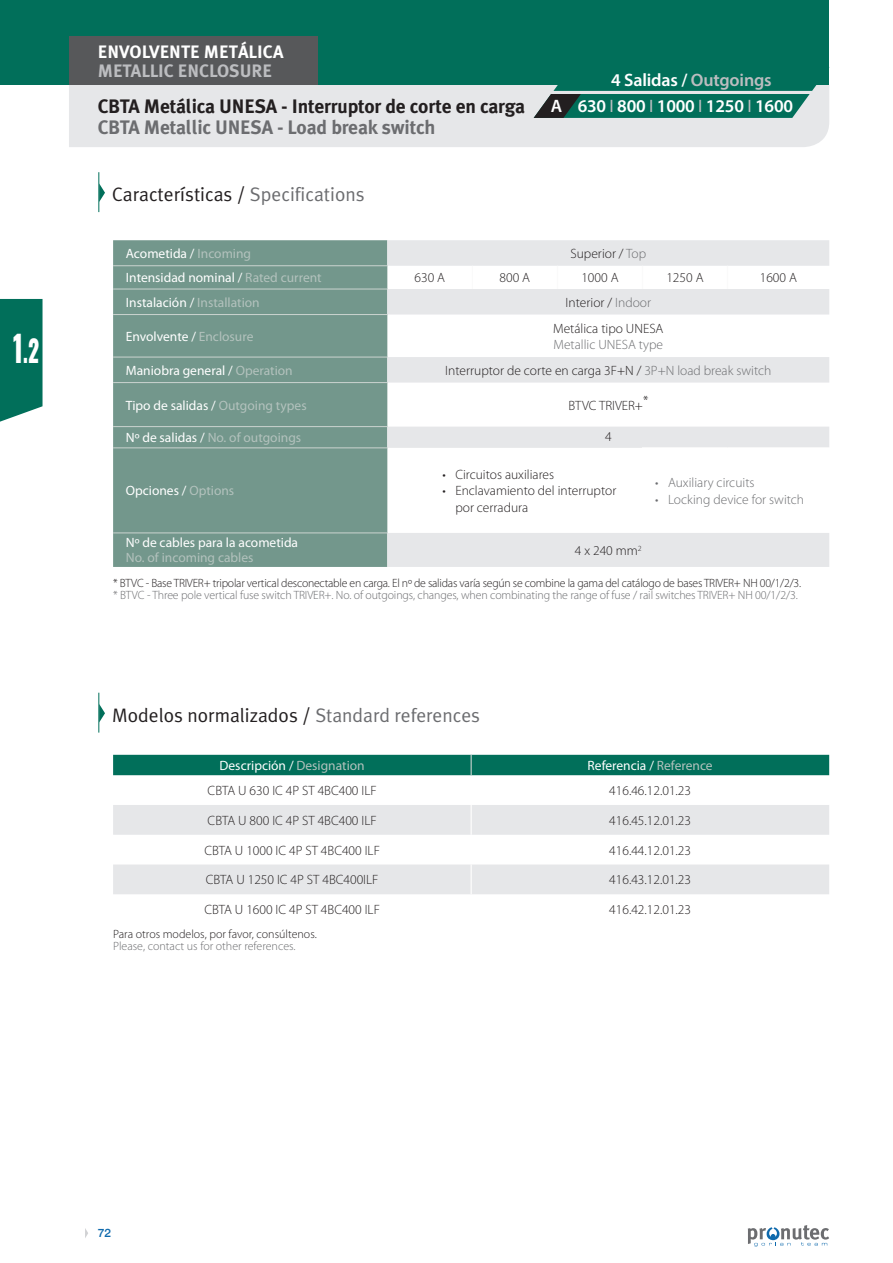
<style>
.page{position:relative;width:893px;height:1263px;background:#fff}
.page>*{position:absolute;margin:0;border:0;box-sizing:border-box;transform-origin:0 0}
.t1{font:800 36px "Oswald";color:#fff;scale:.7 1}
.t2{font:19.5px "Meta Plus Normal";color:#231f20}
.t3{font:700 19.5px "Meta Plus";letter-spacing:-.01em;color:#231f20}
.t4{font:700 19.5px "Meta Plus";letter-spacing:-.01em;color:#6c6d70}
.cabecera_C_calibre_a{font:600 18px "Myriad Pro";letter-spacing:-.01em;color:#fff}
.t5{font:700 18px "Meta Plus";color:#fff}
.t6{font:700 18px "Meta Plus";color:#bcbdc0}
.t7{font:300 13.5px "Myriad Pro";color:#231f20}
.tabla_cabecera_9{font:13.5px "Myriad Pro";color:#fff}
.t8{font:300 13.5px "Myriad Pro";color:#6c6d70}
.tabla_cabecera_9-2{font:13.5px "Myriad Pro";color:#b3c2bd}
.t9{font:300 12px "Myriad Pro";letter-spacing:-.01em;color:#6c6d70}
.t10{font:300 12px "Myriad Pro";letter-spacing:-.02em;color:#231f20}
.t11{font:300 12px "Myriad Pro";color:#231f20}
.t12{font:500 12px "Swiss 721 BT";color:#0f6aad}
.s1{font-size:29.7px}
.s2{font-size:30px}
.s3{color:#6c6d70}
.s4{color:#bcbdc0}
.s5{font-weight:400;color:#bcbdc0}
.s6{color:#b3c2bd}
.s7{color:#fff}
</style>
<div class="page">
<div style="left:69px;top:85px;width:760px;height:62px;background:#e6e7e9"></div>
<svg style="left:85px;top:1228px;width:3px;height:10px"></svg>
<div style="left:0;top:0;width:829px;height:85px;background:#016f5a"></div>
<svg style="left:748px;top:1225px;width:81px;height:21px"></svg>
<svg style="left:0;top:299px;width:43px;height:123px;background:#147966"></svg>
<svg style="left:100px;top:185px;width:5px;height:16px"></svg>
<hr style="left:99px;top:172px;width:1px;height:40px;background:#016f5a">
<div style="left:113px;top:240px;width:274px;height:327px;background:#73978c"></div>
<svg style="left:387px;top:240px;width:442px;height:327px"></svg>
<hr style="left:113px;top:265px;width:274px;height:1px;background:#cad3cf">
<hr style="left:113px;top:288px;width:274px;height:1px;background:#cad3cf">
<hr style="left:113px;top:314px;width:274px;height:1px;background:#cad3cf">
<hr style="left:113px;top:357px;width:274px;height:1px;background:#cad3cf">
<hr style="left:113px;top:382px;width:274px;height:1px;background:#cad3cf">
<hr style="left:113px;top:426px;width:274px;height:1px;background:#cad3cf">
<hr style="left:113px;top:447px;width:274px;height:1px;background:#cad3cf">
<hr style="left:113px;top:532px;width:274px;height:1px;background:#cad3cf">
<svg style="left:472px;top:266px;width:1px;height:23px"></svg>
<svg style="left:557px;top:266px;width:1px;height:23px"></svg>
<svg style="left:642px;top:266px;width:1px;height:23px"></svg>
<svg style="left:727px;top:266px;width:1px;height:23px"></svg>
<hr style="left:642px;top:447px;width:85px;height:1px;background:#fff">
<hr style="left:727px;top:447px;width:103px;height:1px;background:#fff">
<hr style="left:642px;top:448px;width:1px;height:85px;background:#fff">
<svg style="left:100px;top:705px;width:5px;height:16px"></svg>
<hr style="left:99px;top:693px;width:1px;height:40px;background:#016f5a">
<svg style="left:113px;top:805px;width:716px;height:89px;fill:#e6e7e9"></svg>
<div style="left:113px;top:755px;width:716px;height:20px;background:#016f5a"></div>
<hr style="left:471px;top:805px;width:1px;height:30px;background:#fff">
<hr style="left:471px;top:864px;width:1px;height:30px;background:#fff">
<svg style="left:534px;top:85px;width:295px;height:33px;background:#328173"></svg>
<div style="left:69px;top:36px;width:248px;height:49px;background:#57585a"></div>
<h1 class="t1" style="left:11px;top:323px;width:42px">1<span class="s1">.</span><span class="s2">2</span></h1>
<p class="t5" style="left:98px;top:41px;width:187px">ENVOLVENTE METÁLICA</p>
<p class="t6" style="left:98px;top:61px;width:176px">METALLIC ENCLOSURE</p>
<p class="t3" style="left:98px;top:94px;width:429px">CBTA Metálica UNESA - Interruptor de corte en carga</p>
<p class="t4" style="left:98px;top:115px;width:339px">CBTA Metallic UNESA - Load break switch</p>
<p class="t2" style="left:112px;top:183px;width:254px">Características / <span class="s3">Specifications</span></p>
<p class="cabecera_C_calibre_a" style="left:611px;top:68px;width:162px">4 Salidas / <span class="s4">Outgoings</span></p>
<p class="cabecera_C_calibre_a" style="left:551px;top:94px;width:13px">A</p>
<p class="cabecera_C_calibre_a" style="left:578px;top:94px;width:217px">630 <span class="s5">I</span> 800 <span class="s5">I</span> 1000 <span class="s5">I</span> 1250 <span class="s5">I</span> 1600</p>
<p class="tabla_cabecera_9" style="left:126px;top:245px;width:127px">Acometida / <span class="s6">Incoming</span></p>
<p class="t7" style="left:570px;top:245px;width:77px">Superior / <span class="s3">Top</span></p>
<p class="tabla_cabecera_9" style="left:126px;top:270px;width:197px">Intensidad nominal / <span class="s6">Rated current</span></p>
<p class="t7" style="left:415px;top:270px;width:32px">630 A</p>
<p class="t7" style="left:500px;top:270px;width:32px">800 A</p>
<p class="t7" style="left:581px;top:270px;width:39px">1000 A</p>
<p class="t7" style="left:666px;top:270px;width:39px">1250 A</p>
<p class="t7" style="left:760px;top:270px;width:39px">1600 A</p>
<p class="tabla_cabecera_9" style="left:126px;top:294px;width:135px">Instalación / <span class="s6">Installation</span></p>
<p class="t7" style="left:565px;top:294px;width:87px">Interior / <span class="s3">Indoor</span></p>
<p class="tabla_cabecera_9" style="left:126px;top:328px;width:129px">Envolvente / <span class="s6">Enclosure</span></p>
<p class="t7" style="left:553px;top:320px;width:112px">Metálica tipo UNESA</p>
<p class="t8" style="left:553px;top:336px;width:111px">Metallic UNESA type</p>
<p class="tabla_cabecera_9" style="left:126px;top:362px;width:168px">Maniobra general / <span class="s6">Operation</span></p>
<p class="t7" style="left:445px;top:362px;width:328px">Interruptor de corte en carga 3F+N / <span class="s3">3P+N load break switch</span></p>
<p class="tabla_cabecera_9" style="left:126px;top:397px;width:182px">Tipo de salidas / <span class="s6">Outgoing types</span></p>
<p class="t7" style="left:568px;top:397px;width:81px">BTVC TRIVER+*</p>
<p class="tabla_cabecera_9-2" style="left:126px;top:429px;width:177px"><span class="s7">Nº de salidas /</span> No. of outgoings</p>
<p class="t7" style="left:605px;top:428px;width:8px">4</p>
<p class="tabla_cabecera_9" style="left:126px;top:483px;width:110px">Opciones / <span class="s6">Options</span></p>
<p class="tabla_cabecera_9" style="left:126px;top:535px;width:174px">Nº de cables para la acometida</p>
<p class="tabla_cabecera_9-2" style="left:126px;top:550px;width:129px">No. of incoming cables</p>
<p class="t7" style="left:443px;top:467px;width:113px">• Circuitos auxiliares</p>
<p class="t7" style="left:443px;top:483px;width:175px">• Enclavamiento del interruptor</p>
<p class="t7" style="left:455px;top:499px;width:74px">por cerradura</p>
<p class="t7" style="left:575px;top:542px;width:68px">4 x 240 mm<sup>2</sup></p>
<p class="t8" style="left:655px;top:475px;width:101px">• Auxiliary circuits</p>
<p class="t8" style="left:655px;top:491px;width:150px">• Locking device for switch</p>
<p class="t10" style="left:113px;top:575px;width:689px">* BTVC - Base TRIVER+ tripolar vertical desconectable en carga. El nº de salidas varía según se combine la gama del catálogo de bases TRIVER+ NH 00/1/2/3.</p>
<p class="t9" style="left:113px;top:587px;width:686px">* BTVC - Three pole vertical fuse switch TRIVER+. No. of outgoings, changes, when combinating the range of fuse / rail switches TRIVER+ NH 00/1/2/3.</p>
<p class="t2" style="left:112px;top:704px;width:369px">Modelos normalizados / <span class="s3">Standard references</span></p>
<p class="tabla_cabecera_9" style="left:219px;top:757px;width:147px">Descripción / <span class="s6">Designation</span></p>
<p class="tabla_cabecera_9" style="left:588px;top:757px;width:127px">Referencia / <span class="s6">Reference</span></p>
<p class="t7" style="left:208px;top:782px;width:170px">CBTA U 630 IC 4P ST 4BC400 ILF</p>
<p class="t7" style="left:609px;top:782px;width:83px">416.46.12.01.23</p>
<p class="t7" style="left:208px;top:812px;width:170px">CBTA U 800 IC 4P ST 4BC400 ILF</p>
<p class="t7" style="left:609px;top:812px;width:83px">416.45.12.01.23</p>
<p class="t7" style="left:204px;top:842px;width:177px">CBTA U 1000 IC 4P ST 4BC400 ILF</p>
<p class="t7" style="left:609px;top:842px;width:83px">416.44.12.01.23</p>
<p class="t7" style="left:206px;top:872px;width:174px">CBTA U 1250 IC 4P ST 4BC400ILF</p>
<p class="t7" style="left:609px;top:872px;width:83px">416.43.12.01.23</p>
<p class="t7" style="left:204px;top:902px;width:177px">CBTA U 1600 IC 4P ST 4BC400 ILF</p>
<p class="t7" style="left:609px;top:902px;width:83px">416.42.12.01.23</p>
<p class="t11" style="left:113px;top:927px;width:205px">Para otros modelos, por favor, consúltenos.</p>
<p class="t9" style="left:113px;top:939px;width:184px">Please, contact us for other references.</p>
<p class="t12" style="left:98px;top:1225px;width:15px">72</p>
</div>
